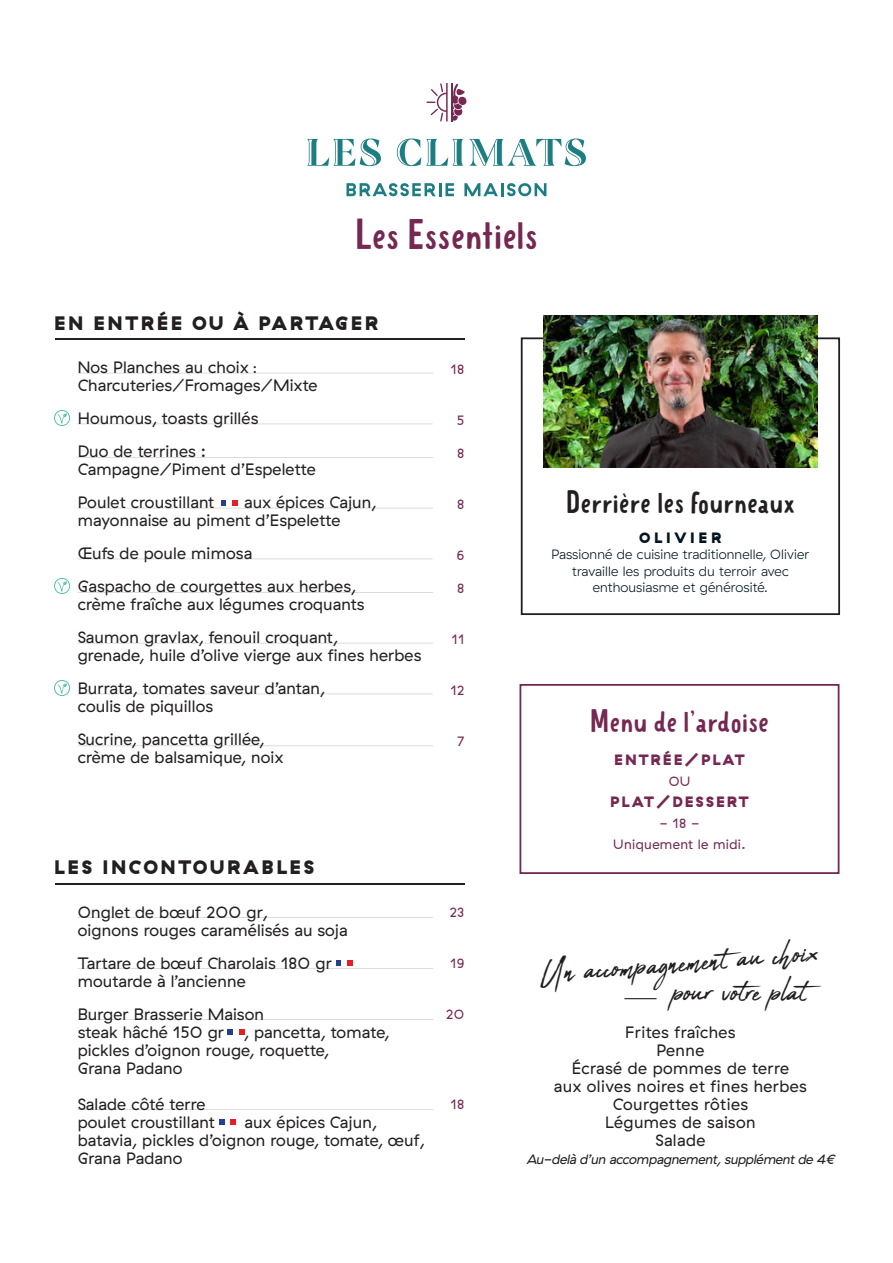
<style>
.page{position:relative;width:893px;height:1263px;background:#fff}
.page>*{position:absolute;margin:0;border:0;box-sizing:border-box;transform-origin:0 0}
.t1{font:45px "Abuget";color:#231f20}
.t2{font:700 36px "Little Dinosaur";color:#752851}
.t3{font:700 27px "Little Dinosaur";color:#231f20}
.t4{font:700 27px "Little Dinosaur";color:#752851}
.t5{font:900 19.5px "GT Haptik";letter-spacing:.13em;color:#231f20}
.t6{font:16.5px/18px "GT Haptik";letter-spacing:.01em;color:#231f20}
.t7{font:900 15px "GT Haptik";letter-spacing:.13em;color:#752851}
.t8{font:900 15px "GT Haptik";letter-spacing:.25em;color:#001521}
.t9{font:300 13.5px/16.5px "GT Haptik";letter-spacing:.01em;color:#001521;text-align:center}
.t10{font:13.5px "GT Haptik";letter-spacing:.025em;color:#752851}
.t11{font:italic 13.5px "GT Haptik";color:#231f20}
.s1{font-size:13.5px}
</style>
<div class="page">
<svg style="left:307px;top:139px;width:279px;height:27px"></svg>
<svg style="left:426px;top:83px;width:41px;height:39px"></svg>
<hr style="left:451px;top:83px;width:2px;height:38px;background:#752851">
<svg style="left:346px;top:183px;width:108px;height:13px"></svg>
<svg style="left:464px;top:183px;width:82px;height:13px"></svg>
<hr style="left:55px;top:338px;width:409px;height:2px;background:#231f20">
<svg style="left:228px;top:1030px;width:17px;height:5px"></svg>
<hr style="left:78px;top:373px;width:355px;height:1px;background:#231f20">
<hr style="left:77px;top:424px;width:356px;height:1px;background:#231f20">
<hr style="left:78px;top:457px;width:355px;height:1px;background:#231f20">
<hr style="left:55px;top:883px;width:409px;height:2px;background:#231f20">
<hr style="left:78px;top:917px;width:355px;height:1px;background:#231f20">
<hr style="left:78px;top:968px;width:355px;height:1px;background:#231f20">
<svg style="left:219px;top:1119px;width:17px;height:5px"></svg>
<svg style="left:336px;top:960px;width:17px;height:5px"></svg>
<svg style="left:221px;top:501px;width:17px;height:5px"></svg>
<hr style="left:78px;top:508px;width:355px;height:1px;background:#231f20">
<hr style="left:77px;top:559px;width:356px;height:1px;background:#231f20">
<hr style="left:78px;top:592px;width:355px;height:1px;background:#231f20">
<hr style="left:78px;top:643px;width:355px;height:1px;background:#231f20">
<hr style="left:77px;top:694px;width:356px;height:1px;background:#231f20">
<hr style="left:78px;top:745px;width:355px;height:1px;background:#231f20">
<hr style="left:78px;top:1019px;width:355px;height:1px;background:#231f20">
<hr style="left:78px;top:1109px;width:355px;height:1px;background:#231f20">
<hr style="left:624px;top:998px;width:33px;height:1px;background:#231f20">
<div style="left:519px;top:684px;width:320px;height:190px;border:2px solid #752851"></div>
<svg style="left:54px;top:410px;width:16px;height:16px"></svg>
<svg style="left:54px;top:578px;width:16px;height:16px"></svg>
<svg style="left:54px;top:680px;width:16px;height:16px"></svg>
<div style="left:521px;top:337px;width:319px;height:278px;border:2px solid #231f20"></div>
<img style="left:543px;top:316px;width:274px;height:151px">
<p class="t2" style="left:355px;top:208px;width:185px">Les Essentiels</p>
<p class="t5" style="left:54px;top:310px;width:325px">EN ENTRÉE OU À PARTAGER</p>
<p class="t6" style="left:78px;top:359px;width:181px">Nos Planches au choix <span class="s1">:</span></p>
<p class="t6" style="left:78px;top:377px;width:241px">Charcuteries/Fromages/Mixte</p>
<p class="t6" style="left:78px;top:410px;width:182px">Houmous, toasts grillés</p>
<p class="t6" style="left:78px;top:443px;width:130px">Duo de terrines :</p>
<p class="t6" style="left:78px;top:461px;width:240px">Campagne/Piment d’Espelette</p>
<p class="t6" style="left:78px;top:494px;width:138px">Poulet croustillant</p>
<p class="t6" style="left:244px;top:494px;width:134px">aux épices Cajun,</p>
<p class="t6" style="left:78px;top:512px;width:264px">mayonnaise au piment d’Espelette</p>
<p class="t6" style="left:78px;top:545px;width:176px">Œufs de poule mimosa</p>
<p class="t6" style="left:78px;top:578px;width:280px">Gaspacho de courgettes aux herbes,</p>
<p class="t6" style="left:78px;top:596px;width:288px">crème fraîche aux légumes croquants</p>
<p class="t6" style="left:78px;top:629px;width:262px">Saumon gravlax, fenouil croquant,</p>
<p class="t6" style="left:78px;top:647px;width:345px">grenade, huile d’olive vierge aux fines herbes</p>
<p class="t6" style="left:78px;top:680px;width:249px">Burrata, tomates saveur d’antan,</p>
<p class="t6" style="left:78px;top:698px;width:137px">coulis de piquillos</p>
<p class="t6" style="left:78px;top:731px;width:188px">Sucrine, pancetta grillée,</p>
<p class="t6" style="left:78px;top:749px;width:207px">crème de balsamique, noix</p>
<p class="t10" style="left:450px;top:362px;width:15px">18</p>
<p class="t10" style="left:457px;top:413px;width:9px">5</p>
<p class="t10" style="left:457px;top:446px;width:9px">8</p>
<p class="t10" style="left:457px;top:497px;width:9px">8</p>
<p class="t10" style="left:456px;top:548px;width:9px">6</p>
<p class="t10" style="left:457px;top:581px;width:9px">8</p>
<p class="t10" style="left:451px;top:632px;width:14px">11</p>
<p class="t10" style="left:450px;top:683px;width:15px">12</p>
<p class="t10" style="left:457px;top:734px;width:9px">7</p>
<p class="t5" style="left:54px;top:854px;width:262px">LES INCONTOURABLES</p>
<p class="t6" style="left:78px;top:903px;width:192px">Onglet de bœuf 200 gr,</p>
<p class="t6" style="left:78px;top:921px;width:272px">oignons rouges caramélisés au soja</p>
<p class="t6" style="left:78px;top:954px;width:256px">Tartare de bœuf Charolais 180 gr</p>
<p class="t6" style="left:78px;top:972px;width:169px">moutarde à l’ancienne</p>
<p class="t6" style="left:78px;top:1005px;width:188px">Burger Brasserie Maison</p>
<p class="t6" style="left:78px;top:1023px;width:313px">steak hâché 150 gr , pancetta, tomate, pickles d’oignon rouge, roquette,</p>
<p class="t6" style="left:78px;top:1059px;width:106px">Grana Padano</p>
<p class="t6" style="left:78px;top:1095px;width:129px">Salade côté terre</p>
<p class="t6" style="left:78px;top:1113px;width:139px">poulet croustillant</p>
<p class="t6" style="left:78px;top:1113px;width:349px;text-indent:167px">aux épices Cajun, batavia, pickles d’oignon rouge, tomate, œuf,<br>Grana Padano</p>
<p class="t10" style="left:450px;top:905px;width:16px">23</p>
<p class="t10" style="left:450px;top:956px;width:16px">19</p>
<p class="t10" style="left:446px;top:1007px;width:20px">20</p>
<p class="t10" style="left:450px;top:1097px;width:15px">18</p>
<p class="t3" style="left:566px;top:482px;width:231px">Derrière les fourneaux</p>
<p class="t8" style="left:639px;top:528px;width:84px">OLIVIER</p>
<p class="t9" style="left:551px;top:546px;width:259px">Passionné de cuisine traditionnelle, Olivier</p>
<p class="t9" style="left:572px;top:563px;width:218px">travaille les produits du terroir avec enthousiasme et générosité.</p>
<p class="t4" style="left:590px;top:702px;width:181px">Menu de l’ardoise</p>
<p class="t7" style="left:614px;top:750px;width:132px">ENTRÉE/PLAT</p>
<p class="t10" style="left:669px;top:773px;width:23px">OU</p>
<p class="t7" style="left:610px;top:792px;width:140px">PLAT/DESSERT</p>
<p class="t10" style="left:659px;top:815px;width:42px">- 18 -</p>
<p class="t10" style="left:613px;top:836px;width:134px">Uniquement le midi.</p>
<p class="t1" style="left:538px;top:949px;width:280px;rotate:-5deg">Un accompagnement au choix</p>
<p class="t1" style="left:673px;top:965px;width:136px">pour votre plat</p>
<p class="t6" style="left:625px;top:1023px;width:112px;text-align:center">Frites fraîches<br>Penne</p>
<p class="t6" style="left:572px;top:1059px;width:219px">Écrasé de pommes de terre</p>
<p class="t6" style="left:554px;top:1077px;width:254px">aux olives noires et fines herbes</p>
<p class="t6" style="left:613px;top:1095px;width:137px">Courgettes rôties</p>
<p class="t6" style="left:605px;top:1113px;width:152px">Légumes de saison</p>
<p class="t6" style="left:655px;top:1131px;width:51px">Salade</p>
<p class="t11" style="left:526px;top:1151px;width:312px">Au-delà d’un accompagnement,supplémentde 4€</p>
</div>
